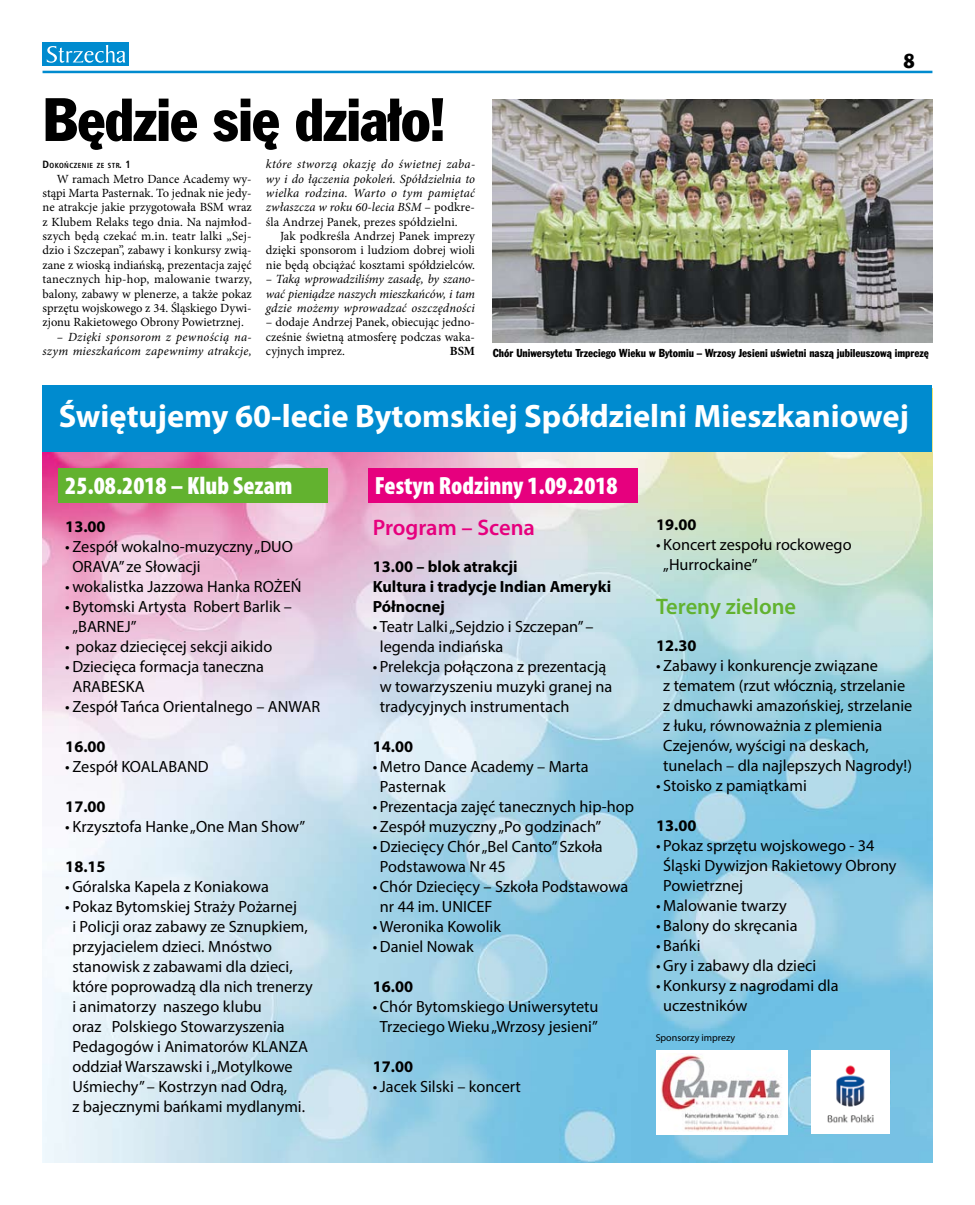
<style>
.page{position:relative;width:975px;height:1205px;background:#fff}
.page>*{position:absolute;margin:0;border:0;box-sizing:border-box;transform-origin:0 0}
.t1{font:60px "Frank Goth Cn EU";letter-spacing:-.02em;color:#000}
.t2{font:700 32.5px "Myriad Pro";color:#fff}
.t3{font:900 condensed 25px "Myriad Pro";color:#fff}
.t4{font:600 22.5px "Myriad Pro";color:#e6007e}
.t5{font:600 22.5px "Myriad Pro";color:#62b22f}
.t6{font:20px "Frank Goth Cn EU";color:#000}
.t7{font:16.25px/20px "Myriad Pro";color:#000}
.t8{font:700 16.25px/20px "Myriad Pro";color:#000}
.t9{font:12.5px/14.4px "Minion Pro";color:#000;text-align:justify}
.t10{font:italic 12.5px/14.4px "Minion Pro";letter-spacing:.015em;color:#000;text-align:justify}
.t11{font:700 12.5px "Minion Pro";color:#000}
.t12{font:11.25px "Frank Goth Cn EU";color:#000;scale:.95 1}
.t13{font:10px "Myriad Pro";color:#000}
.t14{font:700 7.38px "Humnst 777 Cn EU";letter-spacing:.055em;color:#000}
.s1{font-size:10.62px}
.s2{font-style:normal}
</style>
<div class="page">
<hr style="left:43px;top:71px;width:889px;height:2px;background:#008bcf">
<div style="left:43px;top:43px;width:86px;height:23px;background:#008bcf"></div>
<svg style="left:47px;top:45px;width:78px;height:18px"></svg>
<img style="left:43px;top:451px;width:889px;height:711px">
<div style="left:43px;top:385px;width:889px;height:66px;background:#008bcf"></div>
<div style="left:368px;top:468px;width:269px;height:35px;background:#e6007e"></div>
<div style="left:58px;top:468px;width:270px;height:35px;background:#62b22f"></div>
<div style="left:811px;top:1051px;width:79px;height:83px;background:#fff"></div>
<img style="left:827px;top:1065px;width:47px;height:58px">
<img style="left:493px;top:100px;width:439px;height:243px">
<div style="left:656px;top:1050px;width:132px;height:84px;background:#fff"></div>
<img style="left:660px;top:1053px;width:121px;height:78px">
<h1 class="t1" style="left:43px;top:80px;width:404px">Będzie się działo!</h1>
<p class="t14" style="left:43px;top:161px;width:90px"><span class="s1">D</span>OKOŃCZENIE ZE STR<span class="s1">. 1</span></p>
<p class="t10" style="left:266px;top:157px;width:211px">które stworzą okazję do świetnej zaba&shy;wy i do łączenia pokoleń. Spółdzielnia to wielka rodzina. Warto o tym pamiętać zwłaszcza w roku 60-lecia BSM <span class="s2">– podkre&shy;śla Andrzej Panek, prezes spółdzielni.</span></p>
<p class="t9" style="left:266px;top:229px;width:211px;text-indent:14px">Jak podkreśla Andrzej Panek imprezy dzięki sponsorom i ludziom dobrej wioli nie będą obciążać kosztami spółdzielców.</p>
<p class="t10" style="left:266px;top:272px;width:211px">– Taką wprowadziliśmy zasadę, by szano&shy;wać pieniądze naszych mieszkańców, i tam gdzie możemy wprowadzać oszczędności</p>
<p class="t9" style="left:266px;top:315px;width:211px">– dodaje Andrzej Panek, obiecując jedno&shy;cześnie świetną atmosferę podczas waka&shy;cyjnych imprez.</p>
<p class="t9" style="left:43px;top:171px;width:211px;text-indent:14px">W ramach Metro Dance Academy wy&shy;stąpi Marta Pasternak. To jednak nie jedy&shy;ne atrakcje jakie przygotowała BSM wraz z Klubem Relaks tego dnia. Na najmłod&shy;szych będą czekać m.in. teatr lalki „Sej&shy;dzio i Szczepan”, zabawy i konkursy zwią&shy;zane z wioską indiańską, prezentacja zajęć tanecznych hip-hop, malowanie twarzy, balony, zabawy w plenerze, a także pokaz sprzętu wojskowego z 34. Śląskiego Dywi&shy;zjonu Rakietowego Obrony Powietrznej.</p>
<p class="t10" style="left:43px;top:329px;width:211px;text-align:right">– Dzięki sponsorom z pewnością na&shy;szym mieszkańcom zapewnimy atrakcje,</p>
<p class="t11" style="left:450px;top:342px;width:27px">BSM</p>
<p class="t6" style="left:903px;top:47px;width:13px">8</p>
<p class="t12" style="left:492px;top:345px;width:460px">Chór Uniwersytetu Trzeciego Wieku w Bytomiu – Wrzosy Jesieni uświetni naszą jubileuszową imprezę</p>
<h2 class="t2" style="left:59px;top:395px;width:851px">Świętujemy 60-lecie Bytomskiej Spółdzielni Mieszkaniowej</h2>
<h3 class="t3" style="left:65px;top:470px;width:229px">25.08.2018 – Klub Sezam</h3>
<h3 class="t3" style="left:375px;top:470px;width:244px">Festyn Rodzinny 1.09.2018</h3>
<p class="t8" style="left:65px;top:516px;width:42px">13.00</p>
<p class="t7" style="left:72px;top:536px;width:222px;text-indent:-7px">• Zespół wokalno-muzyczny„DUO<br>ORAVA” ze Słowacji</p>
<p class="t7" style="left:65px;top:576px;width:238px">• wokalistka Jazzowa Hanka ROŻEŃ</p>
<p class="t7" style="left:72px;top:596px;width:221px;text-indent:-7px">• Bytomski Artysta Robert Barlik – „BARNEJ”</p>
<p class="t7" style="left:65px;top:636px;width:208px">• pokaz dziecięcej sekcji aikido</p>
<p class="t7" style="left:72px;top:656px;width:193px;text-indent:-7px">• Dziecięca formacja taneczna<br>ARABESKA</p>
<p class="t7" style="left:65px;top:696px;width:256px">• Zespół Tańca Orientalnego – ANWAR</p>
<p class="t8" style="left:65px;top:736px;width:42px">16.00</p>
<p class="t7" style="left:65px;top:756px;width:145px">• Zespół KOALABAND</p>
<p class="t8" style="left:65px;top:796px;width:42px">17.00</p>
<p class="t7" style="left:65px;top:816px;width:241px">• Krzysztofa Hanke„One Man Show”</p>
<p class="t8" style="left:65px;top:856px;width:42px">18.15</p>
<p class="t7" style="left:65px;top:876px;width:205px">• Góralska Kapela z Koniakowa</p>
<p class="t7" style="left:72px;top:896px;width:242px;text-indent:-7px">• Pokaz Bytomskiej Straży Pożarnej<br>i Policji oraz zabawy ze Sznupkiem, przyjacielem dzieci. Mnóstwo stanowisk z zabawami dla dzieci, które poprowadzą dla nich trenerzy i animatorzy naszego klubu<br>oraz Polskiego Stowarzyszenia<br>Pedagogów i Animatorów KLANZA oddział Warszawski i„Motylkowe<br>Uśmiechy” – Kostrzyn nad Odrą,<br>z bajecznymi bańkami mydlanymi.</p>
<h3 class="t4" style="left:373px;top:513px;width:164px">Program – Scena</h3>
<p class="t8" style="left:373px;top:555px;width:240px">13.00 – blok atrakcji<br>Kultura i tradycje Indian Ameryki<br>Północnej</p>
<p class="t7" style="left:380px;top:616px;width:215px;text-indent:-7px">• Teatr Lalki„Sejdzio i Szczepan” – legenda indiańska</p>
<p class="t7" style="left:380px;top:656px;width:234px;text-indent:-7px">• Prelekcja połączona z prezentacją w towarzyszeniu muzyki granej na tradycyjnych instrumentach</p>
<p class="t8" style="left:373px;top:735px;width:42px">14.00</p>
<p class="t7" style="left:380px;top:756px;width:210px;text-indent:-7px">• Metro Dance Academy – Marta<br>Pasternak</p>
<p class="t7" style="left:373px;top:796px;width:263px">• Prezentacja zajęć tanecznych hip-hop</p>
<p class="t7" style="left:373px;top:816px;width:230px">• Zespół muzyczny„Po godzinach”</p>
<p class="t7" style="left:380px;top:836px;width:224px;text-indent:-7px">• Dziecięcy Chór„Bel Canto” Szkoła<br>Podstawowa Nr 45</p>
<p class="t7" style="left:380px;top:876px;width:250px;text-indent:-7px">• Chór Dziecięcy – Szkoła Podstawowa nr 44 im. UNICEF</p>
<p class="t7" style="left:373px;top:916px;width:130px">• Weronika Kowolik</p>
<p class="t7" style="left:373px;top:936px;width:102px">• Daniel Nowak</p>
<p class="t8" style="left:373px;top:975px;width:42px">16.00</p>
<p class="t7" style="left:373px;top:996px;width:227px;text-align:center">• Chór Bytomskiego Uniwersytetu<br>Trzeciego Wieku„Wrzosy jesieni”</p>
<p class="t8" style="left:373px;top:1056px;width:42px">17.00</p>
<p class="t7" style="left:373px;top:1076px;width:150px">• Jacek Silski – koncert</p>
<p class="t8" style="left:656px;top:514px;width:42px">19.00</p>
<p class="t7" style="left:663px;top:534px;width:190px;text-indent:-7px">• Koncert zespołu rockowego „Hurrockaine”</p>
<h3 class="t5" style="left:656px;top:592px;width:141px">Tereny zielone</h3>
<p class="t8" style="left:656px;top:634px;width:42px">12.30</p>
<p class="t7" style="left:663px;top:655px;width:250px;text-indent:-7px">• Zabawy i konkurencje związane<br>z tematem (rzut włócznią, strzelanie z dmuchawki amazońskiej, strzelanie z łuku, równoważnia z plemienia Czejenów, wyścigi na deskach, tunelach – dla najlepszych Nagrody!)</p>
<p class="t7" style="left:656px;top:775px;width:152px">• Stoisko z pamiątkami</p>
<p class="t8" style="left:656px;top:815px;width:42px">13.00</p>
<p class="t7" style="left:663px;top:835px;width:235px;text-indent:-7px">• Pokaz sprzętu wojskowego - 34<br>Śląski Dywizjon Rakietowy Obrony<br>Powietrznej</p>
<p class="t7" style="left:656px;top:895px;width:132px">• Malowanie twarzy</p>
<p class="t7" style="left:656px;top:915px;width:143px">• Balony do skręcania</p>
<p class="t7" style="left:656px;top:935px;width:46px">• Bańki</p>
<p class="t7" style="left:656px;top:955px;width:162px">• Gry i zabawy dla dzieci</p>
<p class="t7" style="left:663px;top:975px;width:177px;text-indent:-7px">• Konkursy z nagrodami dla uczestników</p>
<p class="t13" style="left:655px;top:1032px;width:81px">Sponsorzy imprezy</p>
</div>
